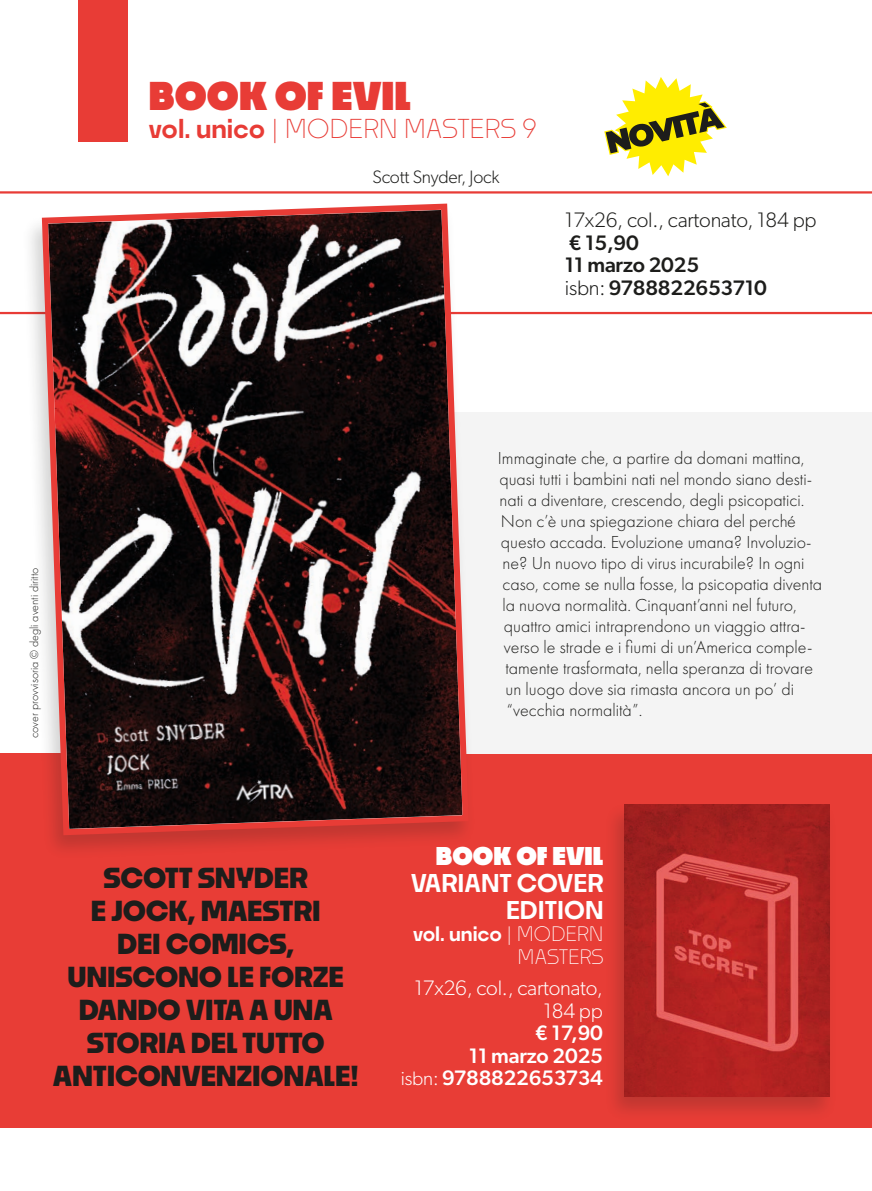
<style>
.page{position:relative;width:872px;height:1191px;background:#fff}
.page>*{position:absolute;margin:0;border:0;box-sizing:border-box;transform-origin:0 0}
.t1{font:900 37.5px "Noka";color:#e83c36}
.t2{font:700 27px/33px "Noka";letter-spacing:-.01em;color:#1d1d1b;text-align:center}
.t3{font:300 25.5px "Noka";color:#e83c36}
.t4{font:600 24px/27px "Noka";color:#fff;text-align:right}
.t5{font:500 21px "Gibson";letter-spacing:-.01em;color:#fff}
.t6{font:300 21px/22.5px "Gibson";letter-spacing:-.01em;color:#1d1d1b}
.t7{font:500 21px "Gibson";letter-spacing:-.01em;color:#1d1d1b}
.t8{font:300 21px/22.5px "Gibson";letter-spacing:-.01em;color:#fff;text-align:right}
.t9{font:300 19.5px/22.5px "Noka";color:#fff;text-align:right}
.t10{font:300 18px "Futura PT";color:#1d1d1b}
.t11{font:300 18px "Gibson";letter-spacing:-.01em;color:#1d1d1b}
.t12{font:300 12px "Futura PT";color:#1d1d1b}
.s1{font-weight:600}
.s2{font-weight:500}
.s3{font-weight:300}
.s4{font-weight:900}
.s5{font-weight:300;font-size:19.5px}
</style>
<div class="page">
<div style="left:78px;top:0;width:50px;height:141px;background:#e83c36"></div>
<div style="left:0;top:753px;width:872px;height:374px;background:#e83d36"></div>
<hr style="left:0;top:191px;width:872px;height:2px;background:#e83c36">
<div style="left:438px;top:412px;width:434px;height:342px;background:#f4f4f4"></div>
<hr style="left:0;top:312px;width:872px;height:2px;background:#e83c36">
<div style="left:22px;top:201px;width:454px;height:659px;background:#1d1d1b;opacity:.2"></div>
<svg style="left:39px;top:201px;width:433px;height:637px;background:#503737"></svg>
<div style="left:603px;top:801px;width:234px;height:320px;background:#1d1d1b;opacity:.2"></div>
<img style="left:624px;top:804px;width:205px;height:292px">
<svg style="left:604px;top:77px;width:123px;height:99px"></svg>
<p class="t1" style="left:149px;top:72px;width:264px">BOOK OF EVIL</p>
<p class="t3" style="left:149px;top:113px;width:390px"><span class="s1">vol. unico</span> | MODERN MASTERS 9</p>
<p class="t11" style="left:372px;top:165px;width:128px">Scott Snyder, Jock</p>
<p class="t6" style="left:565px;top:209px;width:253px">17x26, col., cartonato, 184 pp <span class="s2">€ 15,90</span></p>
<p class="t7" style="left:565px;top:252px;width:136px">11 marzo 2025</p>
<p class="t7" style="left:565px;top:275px;width:204px"><span class="s3">isbn:</span> 9788822653710</p>
<p class="t12" style="left:27px;top:738px;width:172px;rotate:-90deg">cover provvisoria © degli aventi diritto</p>
<p class="t2" style="left:53px;top:860px;width:307px">SCOTT SNYDER<br>E JOCK, MAESTRI<br>DEI COMICS,<br>UNISCONO LE FORZE<br>DANDO VITA A UNA<br>STORIA DEL TUTTO<br>ANTICONVENZIONALE!</p>
<p class="t10" style="left:498px;top:448px;width:308px">Immaginate che, a partire da domani mattina,</p>
<p class="t10" style="left:499px;top:469px;width:314px">quasi tutti i bambini nati nel mondo siano desti-</p>
<p class="t10" style="left:499px;top:490px;width:306px">nati a diventare, crescendo, degli psicopatici.</p>
<p class="t10" style="left:501px;top:511px;width:296px">Non c’è una spiegazione chiara del perché</p>
<p class="t10" style="left:501px;top:532px;width:312px">questo accada. Evoluzione umana? Involuzio-</p>
<p class="t10" style="left:502px;top:553px;width:303px">ne? Un nuovo tipo di virus incurabile? In ogni</p>
<p class="t10" style="left:502px;top:574px;width:321px">caso, come se nulla fosse, la psicopatia diventa</p>
<p class="t10" style="left:502px;top:595px;width:296px">la nuova normalità. Cinquant’anni nel futuro,</p>
<p class="t10" style="left:504px;top:616px;width:303px">quattro amici intraprendono un viaggio attra-</p>
<p class="t10" style="left:504px;top:637px;width:310px">verso le strade e i fiumi di un’America comple-</p>
<p class="t10" style="left:505px;top:658px;width:309px">tamente trasformata, nella speranza di trovare</p>
<p class="t10" style="left:505px;top:679px;width:290px">un luogo dove sia rimasta ancora un po’ di</p>
<p class="t10" style="left:507px;top:700px;width:137px">“vecchia normalità”.</p>
<p class="t4" style="left:411px;top:841px;width:194px"><span class="s4">BOOK OF EVIL<br></span>VARIANT COVER<br>EDITION</p>
<p class="t9" style="left:413px;top:922px;width:192px"><span class="s1">vol. unico</span> | MODERN<br>MASTERS</p>
<p class="t8" style="left:414px;top:976px;width:190px">17x26, col., cartonato,<br>184 pp</p>
<p class="t5" style="left:535px;top:1020px;width:69px">€ 17,90</p>
<p class="t5" style="left:469px;top:1042px;width:136px">11 marzo 2025</p>
<p class="t5" style="left:401px;top:1065px;width:203px"><span class="s5">isbn:</span> 9788822653734</p>
</div>
